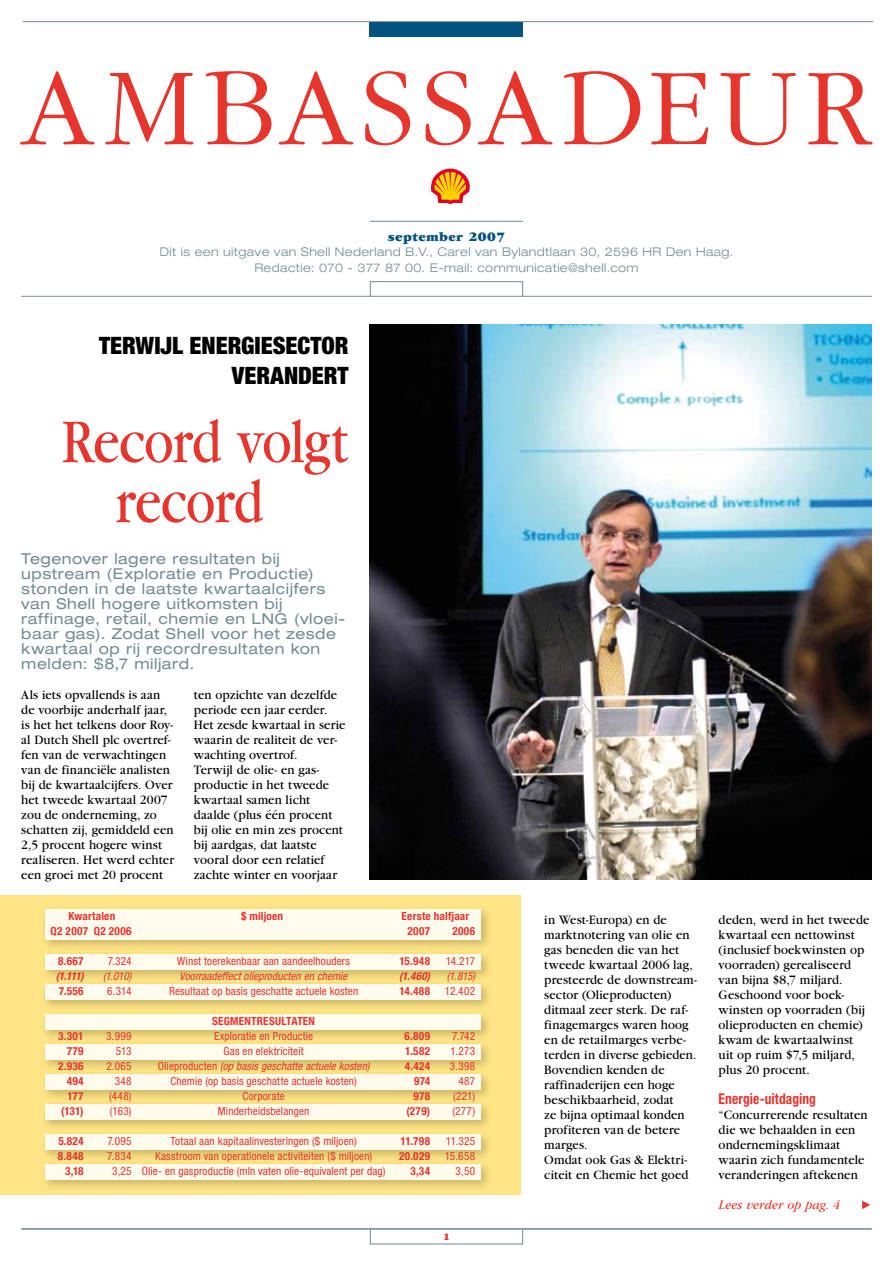
<style>
.page{position:relative;width:893px;height:1263px;background:#fff}
.page>*{position:absolute;margin:0;border:0;box-sizing:border-box;transform-origin:0 0}
.t1{font:300 114px "Garamond LT";letter-spacing:.055em;color:#e5352d}
.t2{font:64.8px/60px "Garamond LT";letter-spacing:-.015em;color:#e5352d;text-align:center;scale:.83 1}
.t3{font:900 condensed 24px/30px "Helvetica Neue LT";color:#000;text-align:right}
.t4{font:expanded 15px/15px "Helvetica Neue LT";letter-spacing:.035em;color:#738b92}
.t5{font:700 condensed 14.85px "Helvetica Neue LT";letter-spacing:.005em;color:#e5352d;scale:.91 1}
.t6{font:13.5px/15px "Garamond LT";letter-spacing:.01em;color:#000;scale:.95 1}
.t7{font:italic 13.5px "Garamond LT";letter-spacing:.01em;color:#e5352d;scale:.95 1}
.t8{font:900 13.5px "Garamond LT";letter-spacing:.035em;color:#00527f}
.t9{font:300 expanded 12px/16.5px "Helvetica Neue LT";letter-spacing:.035em;color:#738b92;text-align:center}
.t10{font:condensed 11.25px "Helvetica Neue LT";letter-spacing:.01em;color:#e5352d}
.t11{font:700 condensed 11.25px "Helvetica Neue LT";letter-spacing:.025em;color:#e5352d}
.t12{font:italic condensed 11.25px "Helvetica Neue LT";letter-spacing:.005em;color:#e5352d}
.t13{font:italic 700 condensed 11.25px "Helvetica Neue LT";letter-spacing:-.025em;color:#e5352d}
.t14{font:900 10.5px "Garamond LT";color:#e5352d}
.s1{font-style:normal}
</style>
<div class="page">
<div style="left:0;top:895px;width:521px;height:299px;background:#ffe585"></div>
<div style="left:40px;top:979px;width:453px;height:34px;background:#000;opacity:.22"></div>
<div style="left:45px;top:984px;width:435px;height:15px;background:#fffbed"></div>
<div style="left:40px;top:1009px;width:453px;height:34px;background:#000;opacity:.22"></div>
<div style="left:45px;top:1014px;width:435px;height:15px;background:#fffbed"></div>
<div style="left:40px;top:1039px;width:453px;height:34px;background:#000;opacity:.22"></div>
<div style="left:45px;top:1044px;width:435px;height:15px;background:#fffbed"></div>
<div style="left:40px;top:1069px;width:453px;height:34px;background:#000;opacity:.22"></div>
<div style="left:45px;top:1074px;width:435px;height:15px;background:#fffbed"></div>
<div style="left:40px;top:1099px;width:453px;height:34px;background:#000;opacity:.22"></div>
<div style="left:45px;top:1104px;width:435px;height:15px;background:#fffbed"></div>
<div style="left:40px;top:1129px;width:453px;height:34px;background:#000;opacity:.22"></div>
<div style="left:45px;top:1134px;width:435px;height:15px;background:#fffbed"></div>
<div style="left:40px;top:1159px;width:453px;height:34px;background:#000;opacity:.22"></div>
<div style="left:45px;top:1164px;width:435px;height:15px;background:#fffbed"></div>
<div style="left:40px;top:949px;width:453px;height:34px;background:#000;opacity:.22"></div>
<div style="left:45px;top:954px;width:435px;height:15px;background:#fffbed"></div>
<div style="left:40px;top:904px;width:453px;height:48px;background:#000;opacity:.22"></div>
<div style="left:45px;top:909px;width:435px;height:30px;background:#fffbed"></div>
<div style="left:370px;top:22px;width:153px;height:15px;background:#00527f"></div>
<hr style="left:21px;top:1229px;width:851px;height:1px;background:#738b92">
<hr style="left:23px;top:21px;width:850px;height:1px;background:#738b92">
<div style="left:370px;top:1229px;width:153px;height:15px;border:1px solid #738b92"></div>
<hr style="left:370px;top:221px;width:153px;height:1px;background:#738b92">
<hr style="left:21px;top:296px;width:851px;height:1px;background:#738b92">
<hr style="left:21px;top:1228px;width:851px;height:1px;background:#738b92">
<svg style="left:431px;top:168px;width:39px;height:36px"></svg>
<div style="left:370px;top:281px;width:153px;height:16px;border:1px solid #738b92"></div>
<svg style="left:862px;top:1200px;width:8px;height:9px"></svg>
<img style="left:370px;top:324px;width:502px;height:555px">
<h1 class="t1" style="left:21px;top:47px;width:852px">AMBASSADEUR</h1>
<p class="t8" style="left:388px;top:229px;width:119px">september 2007</p>
<p class="t9" style="left:160px;top:243px;width:575px">Dit is een uitgave van Shell Nederland B.V., Carel van Bylandtlaan 30, 2596 HR Den Haag.<br>Redactie: 070 - 377 87 00. E-mail: communicatie@shell.com</p>
<h3 class="t3" style="left:99px;top:330px;width:251px">TERWIJL ENERGIESECTOR<br>VERANDERT</h3>
<h2 class="t2" style="left:62px;top:412px;width:347px">Record volgt record</h2>
<p class="t4" style="left:21px;top:551px;width:326px">Tegenover lagere resultaten bij upstream (Exploratie en Productie) stonden in de laatste kwartaalcijfers van Shell hogere uitkomsten bij raffinage, retail, chemie en LNG (vloei&shy;baar gas). Zodat Shell voor het zesde kwartaal op rij recordresultaten kon melden: $8,7 miljard.</p>
<p class="t6" style="left:21px;top:687px;width:162px">Als iets opvallends is aan de voorbije anderhalf jaar, is het het telkens door Roy&shy;al Dutch Shell plc overtref&shy;fen van de verwachtingen van de financiële analisten bij de kwartaalcijfers. Over het tweede kwartaal 2007 zou de onderneming, zo schatten zij, gemiddeld een<br>2,5 procent hogere winst realiseren. Het werd echter een groei met 20 procent</p>
<p class="t6" style="left:194px;top:687px;width:161px">ten opzichte van dezelfde periode een jaar eerder.<br>Het zesde kwartaal in serie waarin de realiteit de ver&shy;wachting overtrof.<br>Terwijl de olie- en gas&shy;productie in het tweede kwartaal samen licht daalde (plus één procent bij olie en min zes procent bij aardgas, dat laatste vooral door een relatief zachte winter en voorjaar</p>
<p class="t11" style="left:68px;top:909px;width:48px">Kwartalen</p>
<p class="t11" style="left:241px;top:909px;width:44px">$ miljoen</p>
<p class="t11" style="left:402px;top:909px;width:69px">Eerste halfjaar</p>
<p class="t11" style="left:51px;top:924px;width:83px">Q2 2007 Q2 2006</p>
<p class="t11" style="left:408px;top:924px;width:24px">2007</p>
<p class="t11" style="left:452px;top:924px;width:24px">2006</p>
<p class="t11" style="left:58px;top:954px;width:27px">8.667</p>
<p class="t10" style="left:108px;top:955px;width:25px">7.324</p>
<p class="t10" style="left:177px;top:955px;width:174px">Winst toerekenbaar aan aandeelhouders</p>
<p class="t11" style="left:399px;top:954px;width:32px">15.948</p>
<p class="t10" style="left:446px;top:955px;width:31px">14.217</p>
<p class="t13" style="left:56px;top:969px;width:29px">(1.111)</p>
<p class="t12" style="left:103px;top:970px;width:30px">(1.010)</p>
<p class="t12" style="left:180px;top:970px;width:169px">Voorraadeffect olieproducten en chemie</p>
<p class="t13" style="left:399px;top:969px;width:32px">(1.460)</p>
<p class="t12" style="left:447px;top:970px;width:30px">(1.815)</p>
<p class="t11" style="left:59px;top:984px;width:26px">7.556</p>
<p class="t10" style="left:107px;top:985px;width:26px">6.314</p>
<p class="t10" style="left:169px;top:985px;width:191px">Resultaat op basis geschatte actuele kosten</p>
<p class="t11" style="left:399px;top:984px;width:32px">14.488</p>
<p class="t10" style="left:445px;top:985px;width:32px">12.402</p>
<p class="t11" style="left:212px;top:1014px;width:104px">Segmentresultaten</p>
<p class="t11" style="left:58px;top:1029px;width:27px">3.301</p>
<p class="t10" style="left:106px;top:1030px;width:27px">3.999</p>
<p class="t10" style="left:214px;top:1030px;width:101px">Exploratie en Productie</p>
<p class="t11" style="left:405px;top:1029px;width:27px">6.809</p>
<p class="t10" style="left:452px;top:1030px;width:24px">7.742</p>
<p class="t11" style="left:67px;top:1044px;width:18px">779</p>
<p class="t10" style="left:116px;top:1045px;width:17px">513</p>
<p class="t10" style="left:224px;top:1045px;width:82px">Gas en elektriciteit</p>
<p class="t11" style="left:405px;top:1044px;width:26px">1.582</p>
<p class="t10" style="left:451px;top:1045px;width:26px">1.273</p>
<p class="t11" style="left:58px;top:1059px;width:27px">2.936</p>
<p class="t10" style="left:106px;top:1060px;width:27px">2.065</p>
<p class="t12" style="left:158px;top:1060px;width:213px"><span class="s1">Olieproducten</span> (op basis geschatte actuele kosten)</p>
<p class="t11" style="left:405px;top:1059px;width:27px">4.424</p>
<p class="t10" style="left:450px;top:1060px;width:27px">3.398</p>
<p class="t11" style="left:67px;top:1074px;width:18px">494</p>
<p class="t10" style="left:115px;top:1075px;width:18px">348</p>
<p class="t10" style="left:170px;top:1075px;width:188px">Chemie (op basis geschatte actuele kosten)</p>
<p class="t11" style="left:414px;top:1074px;width:18px">974</p>
<p class="t10" style="left:458px;top:1075px;width:18px">487</p>
<p class="t11" style="left:67px;top:1089px;width:18px">177</p>
<p class="t10" style="left:109px;top:1090px;width:24px">(448)</p>
<p class="t10" style="left:243px;top:1090px;width:44px">Corporate</p>
<p class="t11" style="left:413px;top:1089px;width:18px">978</p>
<p class="t10" style="left:453px;top:1090px;width:23px">(221)</p>
<p class="t11" style="left:61px;top:1104px;width:24px">(131)</p>
<p class="t10" style="left:110px;top:1105px;width:23px">(163)</p>
<p class="t10" style="left:218px;top:1105px;width:93px">Minderheidsbelangen</p>
<p class="t11" style="left:406px;top:1104px;width:25px">(279)</p>
<p class="t10" style="left:452px;top:1105px;width:24px">(277)</p>
<p class="t11" style="left:58px;top:1134px;width:27px">5.824</p>
<p class="t10" style="left:107px;top:1135px;width:26px">7.095</p>
<p class="t10" style="left:171px;top:1135px;width:188px">Totaal aan kapitaalinvesteringen ($ miljoen)</p>
<p class="t11" style="left:401px;top:1134px;width:31px">11.798</p>
<p class="t10" style="left:446px;top:1135px;width:31px">11.325</p>
<p class="t11" style="left:58px;top:1149px;width:27px">8.848</p>
<p class="t10" style="left:107px;top:1150px;width:26px">7.834</p>
<p class="t10" style="left:155px;top:1150px;width:219px">Kasstroom van operationele activiteiten ($ miljoen)</p>
<p class="t11" style="left:399px;top:1149px;width:33px">20.029</p>
<p class="t10" style="left:445px;top:1150px;width:32px">15.658</p>
<p class="t11" style="left:65px;top:1164px;width:20px">3,18</p>
<p class="t10" style="left:112px;top:1165px;width:275px">3,25 Olie- en gasproductie (mln vaten olie-equivalent per dag)</p>
<p class="t11" style="left:410px;top:1164px;width:21px">3,34</p>
<p class="t10" style="left:456px;top:1165px;width:21px">3,50</p>
<p class="t14" style="left:443px;top:1231px;width:8px">1</p>
<p class="t6" style="left:544px;top:912px;width:162px">in West-Europa) en de marktnotering van olie en gas beneden die van het tweede kwartaal 2006 lag, presteerde de downstream&shy;sector (Olieproducten) ditmaal zeer sterk. De raf&shy;finagemarges waren hoog en de retailmarges verbe&shy;terden in diverse gebieden.<br>Bovendien kenden de raffinaderijen een hoge beschikbaarheid, zodat<br>ze bijna optimaal konden profiteren van de betere marges.<br>Omdat ook Gas &amp; Elektri&shy;citeit en Chemie het goed</p>
<p class="t6" style="left:719px;top:912px;width:160px">deden, werd in het tweede kwartaal een nettowinst (inclusief boekwinsten op voorraden) gerealiseerd van bijna $8,7 miljard.<br>Geschoond voor boek&shy;winsten op voorraden (bij olieproducten en chemie) kwam de kwartaalwinst uit op ruim $7,5 miljard, plus 20 procent.</p>
<p class="t5" style="left:719px;top:1090px;width:108px">Energie-uitdaging</p>
<p class="t6" style="left:719px;top:1107px;width:158px">“Concurrerende resultaten die we behaalden in een ondernemingsklimaat waarin zich fundamentele veranderingen aftekenen</p>
<p class="t7" style="left:719px;top:1198px;width:129px">Lees verder op pag. 4</p>
</div>
